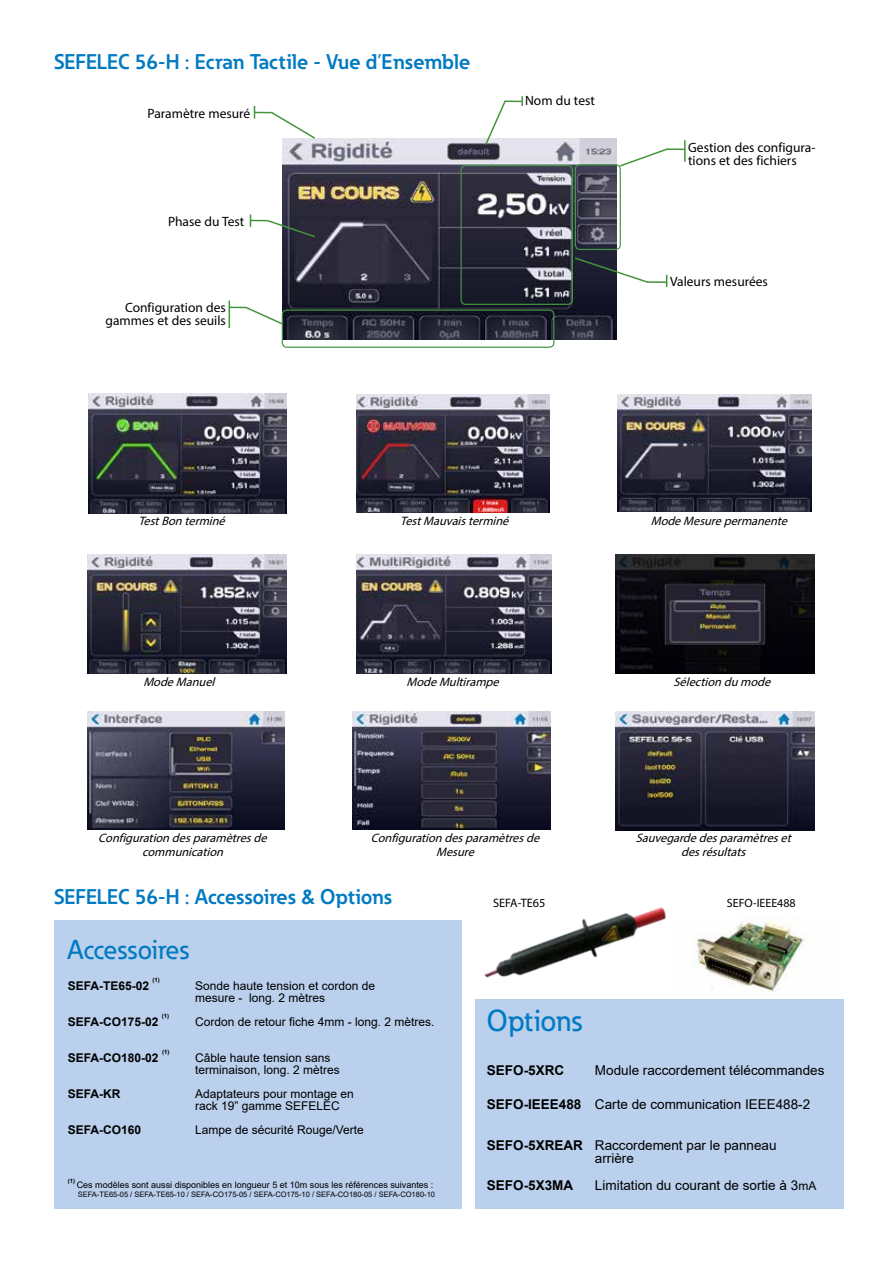
<style>
.page{position:relative;width:893px;height:1263px;background:#fff}
.page>*{position:absolute;margin:0;border:0;box-sizing:border-box;transform-origin:0 0}
.t1{font:500 30px "Eaton";letter-spacing:.005em;color:#007ac2}
.t2{font:500 27px "Eaton";color:#007ac2}
.t3{font:700 21px "Eaton";color:#007ac2}
.t4{font:13.5px/13.5px "Arial";color:#000}
.t5{font:13.5px/13.8px "Myriad Pro";color:#000;text-align:right}
.t6{font:700 13.5px "Arial";color:#000}
.t7{font:italic 12.3px/13.8px "Myriad Pro";color:#000;text-align:center}
.t8{font:12.3px "Myriad Pro";color:#000}
.t9{font:12px/12px "Arial";color:#000}
.t10{font:700 12px "Arial";color:#000}
.t11{font:12px "Myriad Pro";color:#000}
.t12{font:9px "Arial";color:#000}
.t13{font:7.5px "Arial";color:#000}
.t14{font:700 6px "Arial";color:#000}
.s1{font-weight:700}
.s2{font-size:12px}
</style>
<div class="page">
<img style="left:283px;top:139px;width:334px;height:200px">
<div style="left:54px;top:920px;width:408px;height:288px;background:#bad0ec"></div>
<div style="left:475px;top:999px;width:369px;height:209px;background:#bad0ec"></div>
<hr style="left:647px;top:281px;width:20px;height:2px;background:#439539">
<svg style="left:573px;top:256px;width:76px;height:28px"></svg>
<svg style="left:618px;top:148px;width:66px;height:19px"></svg>
<svg style="left:254px;top:106px;width:63px;height:34px"></svg>
<svg style="left:484px;top:96px;width:39px;height:51px"></svg>
<svg style="left:250px;top:214px;width:67px;height:25px"></svg>
<svg style="left:229px;top:301px;width:55px;height:27px"></svg>
<hr style="left:684px;top:140px;width:2px;height:22px;background:#439539">
<div style="left:575px;top:164px;width:46px;height:86px;border:1px solid #439644;border-radius:4px"></div>
<div style="left:460px;top:165px;width:113px;height:140px;border:1px solid #439644;border-radius:4px"></div>
<div style="left:282px;top:309px;width:272px;height:39px;border:1px solid #439644;border-radius:4px"></div>
<img style="left:693px;top:918px;width:111px;height:73px">
<img style="left:617px;top:395px;width:194px;height:116px">
<img style="left:87px;top:711px;width:198px;height:118px">
<img style="left:484px;top:907px;width:182px;height:71px">
<img style="left:357px;top:395px;width:192px;height:117px">
<img style="left:352px;top:711px;width:198px;height:119px">
<img style="left:616px;top:711px;width:198px;height:119px">
<img style="left:88px;top:394px;width:199px;height:119px">
<img style="left:87px;top:554px;width:199px;height:119px">
<img style="left:356px;top:554px;width:195px;height:119px">
<img style="left:616px;top:554px;width:198px;height:119px">
<h3 class="t3" style="left:54px;top:49px;width:418px">SEFELEC 56-H : Ecran Tactile - Vue d’Ensemble</h3>
<p class="t5" style="left:148px;top:106px;width:104px">Paramètre mesuré</p>
<p class="t5" style="left:168px;top:214px;width:78px">Phase du Test</p>
<p class="t5" style="left:106px;top:300px;width:122px">Configuration des gammes et des seuils</p>
<p class="t5" style="left:525px;top:94px;width:71px">Nom du test</p>
<p class="t5" style="left:688px;top:140px;width:129px;text-align:left">Gestion des configura&shy;tions et des fichiers</p>
<p class="t5" style="left:670px;top:275px;width:99px">Valeurs mesurées</p>
<p class="t7" style="left:138px;top:513px;width:92px">TestBonterminé</p>
<p class="t7" style="left:400px;top:513px;width:114px">TestMauvaisterminé</p>
<p class="t7" style="left:651px;top:513px;width:142px">ModeMesurepermanente</p>
<p class="t7" style="left:143px;top:675px;width:76px">ModeManuel</p>
<p class="t7" style="left:406px;top:675px;width:98px">ModeMultirampe</p>
<p class="t7" style="left:673px;top:675px;width:102px">Sélectiondumode</p>
<p class="t7" style="left:98px;top:831px;width:174px">Configurationdesparamètresde communication</p>
<p class="t7" style="left:371px;top:831px;width:174px">Configurationdesparamètresde<br>Mesure</p>
<p class="t7" style="left:636px;top:831px;width:160px">Sauvegardedesparamètreset desrésultats</p>
<h3 class="t3" style="left:54px;top:884px;width:340px">SEFELEC 56-H : Accessoires &amp; Options</h3>
<p class="t8" style="left:493px;top:895px;width:54px">SEFA-TE65</p>
<p class="t11" style="left:727px;top:895px;width:70px">SEFO-IEEE488</p>
<h2 class="t2" style="left:68px;top:933px;width:123px">Accessoires</h2>
<p class="t10" style="left:68px;top:977px;width:83px">SEFA-TE65-02</p>
<p class="t14" style="left:152px;top:976px;width:9px">(1)</p>
<p class="t10" style="left:68px;top:1013px;width:92px">SEFA-CO175-02</p>
<p class="t9" style="left:195px;top:980px;width:182px">Sonde haute tension et cordon de mesure - long. 2 mètres</p>
<p class="t9" style="left:195px;top:1016px;width:241px">Cordon de retour fiche 4mm - long. 2 mètres.</p>
<p class="t9" style="left:195px;top:1052px;width:146px">Câble haute tension sans terminaison, long. 2 mètres</p>
<p class="t9" style="left:195px;top:1088px;width:160px">Adaptateurs pour montage en rack 19” gamme SEFELEC</p>
<p class="t9" style="left:195px;top:1124px;width:170px">Lampe de sécurité Rouge/Verte</p>
<p class="t14" style="left:162px;top:1012px;width:9px">(1)</p>
<p class="t14" style="left:162px;top:1048px;width:9px">(1)</p>
<p class="t10" style="left:68px;top:1049px;width:92px">SEFA-CO180-02</p>
<p class="t10" style="left:68px;top:1085px;width:54px">SEFA-KR</p>
<p class="t10" style="left:68px;top:1121px;width:75px">SEFA-CO160</p>
<p class="t14" style="left:68px;top:1177px;width:9px">(1)</p>
<p class="t12" style="left:77px;top:1178px;width:358px">Ces modèles sont aussi disponibles en longueur 5 et 10m sous les références suivantes :</p>
<p class="t13" style="left:78px;top:1189px;width:359px">SEFA-TE65-05 / SEFA-TE65-10 / SEFA-CO175-05 / SEFA-CO175-10 / SEFA-CO180-05 / SEFA-CO180-10</p>
<h1 class="t1" style="left:487px;top:1003px;width:96px">Options</h1>
<p class="t6" style="left:487px;top:1060px;width:79px">SEFO-5XRC</p>
<p class="t4" style="left:595px;top:1063px;width:231px">Module raccordement télécommandes</p>
<p class="t4" style="left:487px;top:1098px;width:325px"><span class="s1">SEFO-IEEE488</span> Carte de communication IEEE488-2</p>
<p class="t4" style="left:595px;top:1138px;width:183px;text-indent:-108px"><span class="s1">SEFO-5XREAR</span> Raccordement par le panneau arrière</p>
<p class="t6" style="left:487px;top:1176px;width:88px">SEFO-5X3MA</p>
<p class="t4" style="left:595px;top:1179px;width:223px">Limitation du courant de sortie à 3<span class="s2">mA</span></p>
</div>
